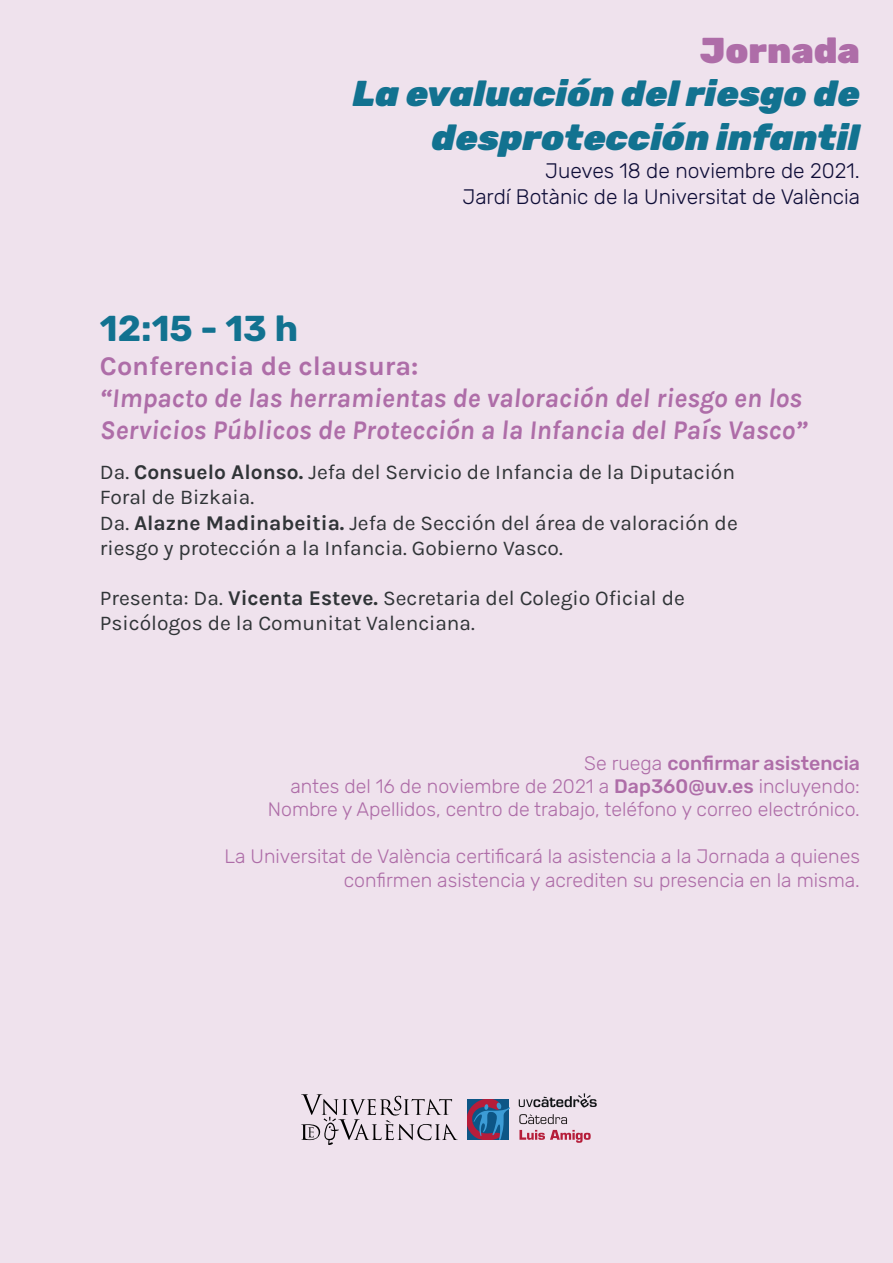
<style>
.page{position:relative;width:893px;height:1263px;background:#efe2ed}
.page>*{position:absolute;margin:0;border:0;box-sizing:border-box;transform-origin:0 0}
.t1{font:italic 900 36px/43.2px "Rubik";color:#127290;text-align:right}
.t2{font:700 36px "Rubik";color:#127290}
.t3{font:900 36px "Rubik";color:#ae6da8}
.t4{font:italic 700 27px/32.4px "Karla";color:#ae6da8}
.t5{font:700 27px "Karla";color:#ae6da8}
.t6{font:21px/25.2px "Karla";color:#303437}
.t7{font:300 21px/25.2px "Rubik";color:#0f0e38;text-align:right}
.t8{font:300 19.5px/23.4px "Rubik";color:#ae6da8;text-align:right}
.s1{font-weight:700}
.s2{font-weight:500}
</style>
<div class="page">
<svg style="left:519px;top:1093px;width:78px;height:14px"></svg>
<svg style="left:301px;top:1094px;width:157px;height:51px"></svg>
<svg style="left:519px;top:1114px;width:48px;height:10px"></svg>
<svg style="left:519px;top:1130px;width:72px;height:13px"></svg>
<svg style="left:467px;top:1099px;width:42px;height:41px;background:#475380"></svg>
<h1 class="t3" style="left:700px;top:31px;width:161px">Jornada</h1>
<h1 class="t1" style="left:353px;top:73px;width:508px">La evaluación del riesgo de desprotección infantil</h1>
<p class="t7" style="left:462px;top:159px;width:399px">Jueves 18 de noviembre de 2021.<br>Jardí Botànic de la Universitat de València</p>
<h1 class="t2" style="left:100px;top:308px;width:200px">12:15 - 13 h</h1>
<p class="t5" style="left:100px;top:348px;width:320px">Conferencia de clausura:</p>
<p class="t4" style="left:100px;top:381px;width:709px">“Impacto de las herramientas de valoración del riesgo en los<br>Servicios Públicos de Protección a la Infancia del País Vasco”</p>
<p class="t6" style="left:100px;top:459px;width:639px">Dª. <span class="s1">Consuelo Alonso.</span> Jefa del Servicio de Infancia de la Diputación Foral de Bizkaia.<br>Dª. <span class="s1">Alazne Madinabeitia.</span> Jefa de Sección del área de valoración de riesgo y protección a la Infancia. Gobierno Vasco.</p>
<p class="t6" style="left:100px;top:585px;width:586px">Presenta: Da. <span class="s1">Vicenta Esteve.</span> Secretaria del Colegio Oficial de<br>Psicólogos de la Comunitat Valenciana.</p>
<p class="t8" style="left:268px;top:751px;width:594px">Se ruega <span class="s2">confirmar asistencia<br></span>antes del 16 de noviembre de 2021 a <span class="s2">Dap360@uv.es</span> incluyendo:<br>Nombre y Apellidos, centro de trabajo, teléfono y correo electrónico.</p>
<p class="t8" style="left:224px;top:845px;width:637px">La Universitat de València certificará la asistencia a la Jornada a quienes confirmen asistencia y acrediten su presencia en la misma.</p>
</div>
